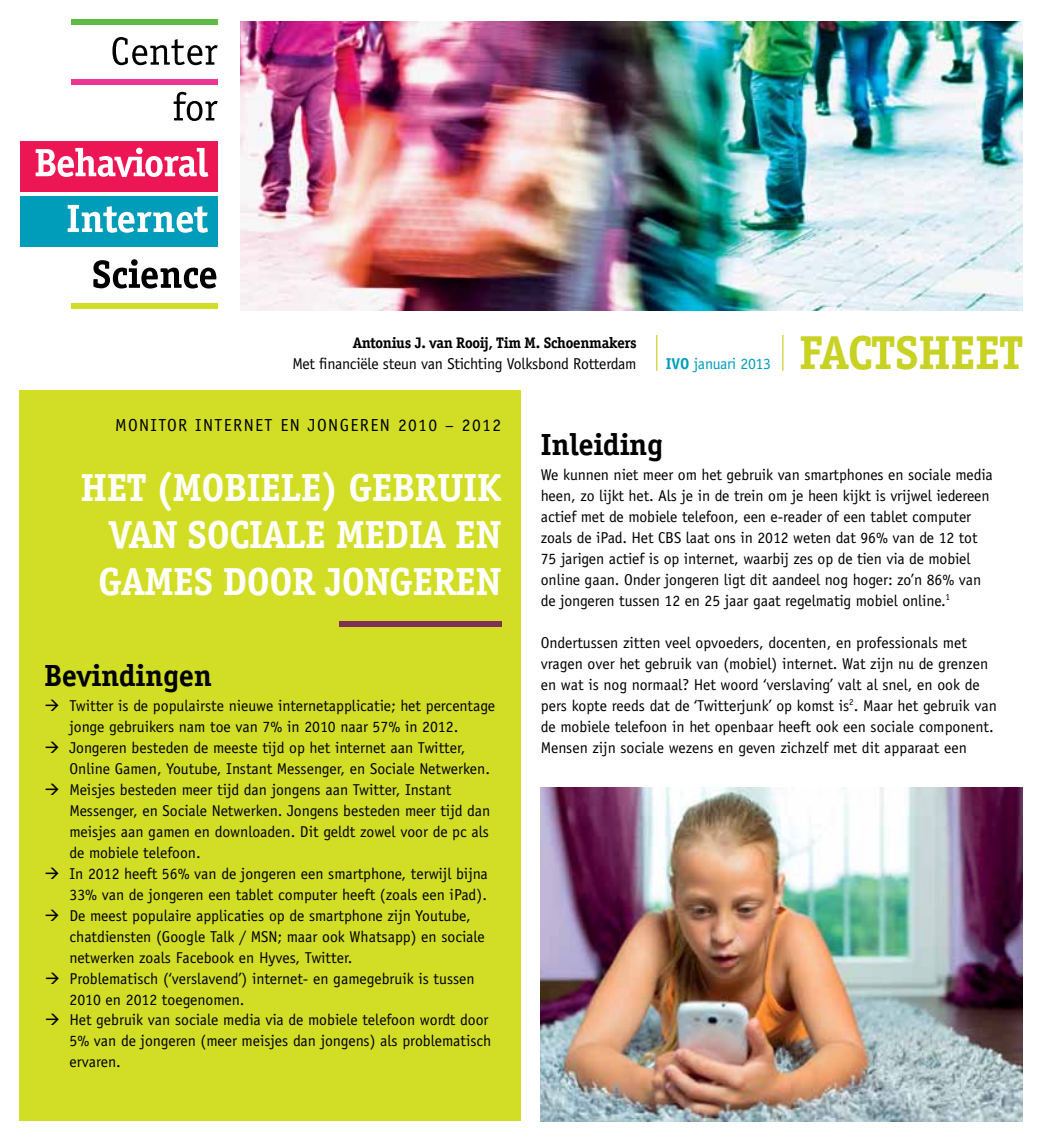
<style>
.page{position:relative;width:1042px;height:1141px;background:#fff}
.page>*{position:absolute;margin:0;border:0;box-sizing:border-box;transform-origin:0 0}
.t1{font:700 49px "Officina Serif";color:#c7d224}
.t2{font:700 40.25px/47.2px "Officina Serif";color:#fff;text-align:justify}
.t3{font:700 31.5px "Officina Serif";color:#000}
.t4{font:17.5px "Officina Sans";letter-spacing:.08em;color:#000}
.t5{font:15.75px/21px "Officina Sans";color:#000}
.t6{font:700 15.75px "Officina Serif";letter-spacing:-.015em;color:#000}
.t7{font:15.75px "Officina Sans";letter-spacing:-.015em;color:#009dba}
.s1{font-weight:700}
</style>
<div class="page">
<div style="left:20px;top:390px;width:501px;height:731px;background:#d2de26"></div>
<img style="left:541px;top:788px;width:481px;height:333px">
<img style="left:241px;top:21px;width:781px;height:289px">
<div style="left:20px;top:196px;width:198px;height:51px;background:#009dba"></div>
<div style="left:20px;top:141px;width:198px;height:50px;background:#ed1654"></div>
<div style="left:71px;top:79px;width:147px;height:5px;background:#ed3694"></div>
<div style="left:71px;top:20px;width:147px;height:5px;background:#5fbb46"></div>
<div style="left:71px;top:303px;width:147px;height:6px;background:#d2de26"></div>
<svg style="left:112px;top:37px;width:106px;height:28px"></svg>
<svg style="left:174px;top:92px;width:44px;height:29px"></svg>
<svg style="left:36px;top:148px;width:172px;height:29px"></svg>
<svg style="left:68px;top:205px;width:140px;height:28px"></svg>
<svg style="left:93px;top:259px;width:123px;height:29px"></svg>
<hr style="left:656px;top:335px;width:1px;height:36px;background:#c7d224">
<hr style="left:782px;top:335px;width:1px;height:36px;background:#c7d224">
<div style="left:339px;top:621px;width:162px;height:6px;background:#7f3055"></div>
<p class="t6" style="left:353px;top:334px;width:285px">ANTONIUS J. VAN ROOIJ, TIM M. SCHOENMAKERS</p>
<p class="t5" style="left:292px;top:353px;width:345px">Met financiële steun van Stichting Volksbond Rotterdam</p>
<p class="t7" style="left:666px;top:355px;width:107px"><span class="s1">IVO</span> januari 2013</p>
<p class="t4" style="left:115px;top:414px;width:387px">Monitor Internet en Jongeren 2010 – 2012</p>
<h1 class="t1" style="left:799px;top:324px;width:218px">FACTSHEET</h1>
<h2 class="t2" style="left:99px;top:463px;width:404px;text-indent:-18px">HET (MOBIELE) GEBRUIK VAN SOCIALE MEDIA EN GAMES DOOR JONGEREN</h2>
<h3 class="t3" style="left:45px;top:657px;width:169px">BEVINDINGEN</h3>
<p class="t5" style="left:69px;top:695px;width:427px;text-indent:-25px">→ Twitter is de populairste nieuwe internetapplicatie; het percentage jonge gebruikers nam toe van 7% in 2010 naar 57% in 2012.</p>
<p class="t5" style="left:69px;top:737px;width:422px;text-indent:-25px">→ Jongeren besteden de meeste tijd op het internet aan Twitter,<br>Online Gamen, Youtube, Instant Messenger, en Sociale Netwerken.</p>
<p class="t5" style="left:69px;top:779px;width:422px;text-indent:-25px">→ Meisjes besteden meer tijd dan jongens aan Twitter, Instant Messenger, en Sociale Netwerken. Jongens besteden meer tijd dan meisjes aan gamen en downloaden. Dit geldt zowel voor de pc als de mobiele telefoon.</p>
<p class="t5" style="left:45px;top:863px;width:445px;text-align:right">→ In 2012 heeft 56% van de jongeren een smartphone, terwijl bijna<br>33% van de jongeren een tablet computer heeft (zoals een iPad).</p>
<p class="t5" style="left:69px;top:905px;width:417px;text-indent:-25px">→ De meest populaire applicaties op de smartphone zijn Youtube, chatdiensten (Google Talk / MSN ; maar ook Whatsapp) en sociale netwerken zoals Facebook en Hyves, Twitter.</p>
<p class="t5" style="left:69px;top:968px;width:407px;text-indent:-25px">→ Problematisch (‘verslavend’) internet- en gamegebruik is tussen<br>2010 en 2012 toegenomen.</p>
<p class="t5" style="left:69px;top:1010px;width:423px;text-indent:-25px">→ Het gebruik van sociale media via de mobiele telefoon wordt door<br>5% van de jongeren (meer meisjes dan jongens) als problematisch ervaren.</p>
<h3 class="t3" style="left:541px;top:426px;width:124px">INLEIDING</h3>
<p class="t5" style="left:541px;top:464px;width:453px">We kunnen niet meer om het gebruik van smartphones en sociale media heen, zo lijkt het. Als je in de trein om je heen kijkt is vrijwel iedereen actief met de mobiele telefoon, een e-reader of een tablet computer zoals de iPad. Het CBS laat ons in 2012 weten dat 96% van de 12 tot 75 jarigen actief is op internet, waarbij zes op de tien via de mobiel online gaan. Onder jongeren ligt dit aandeel nog hoger: zo’n 86% van de jongeren tussen 12 en 25 jaar gaat regelmatig mobiel online.<sup>1</sup></p>
<p class="t5" style="left:541px;top:632px;width:458px">Ondertussen zitten veel opvoeders, docenten, en professionals met vragen over het gebruik van (mobiel) internet. Wat zijn nu de grenzen en wat is nog normaal? Het woord ‘verslaving’ valt al snel, en ook de pers kopte reeds dat de ‘Twitterjunk’ op komst is<sup>2</sup>. Maar het gebruik van de mobiele telefoon in het openbaar heeft ook een sociale component.<br>Mensen zijn sociale wezens en geven zichzelf met dit apparaat een</p>
</div>
